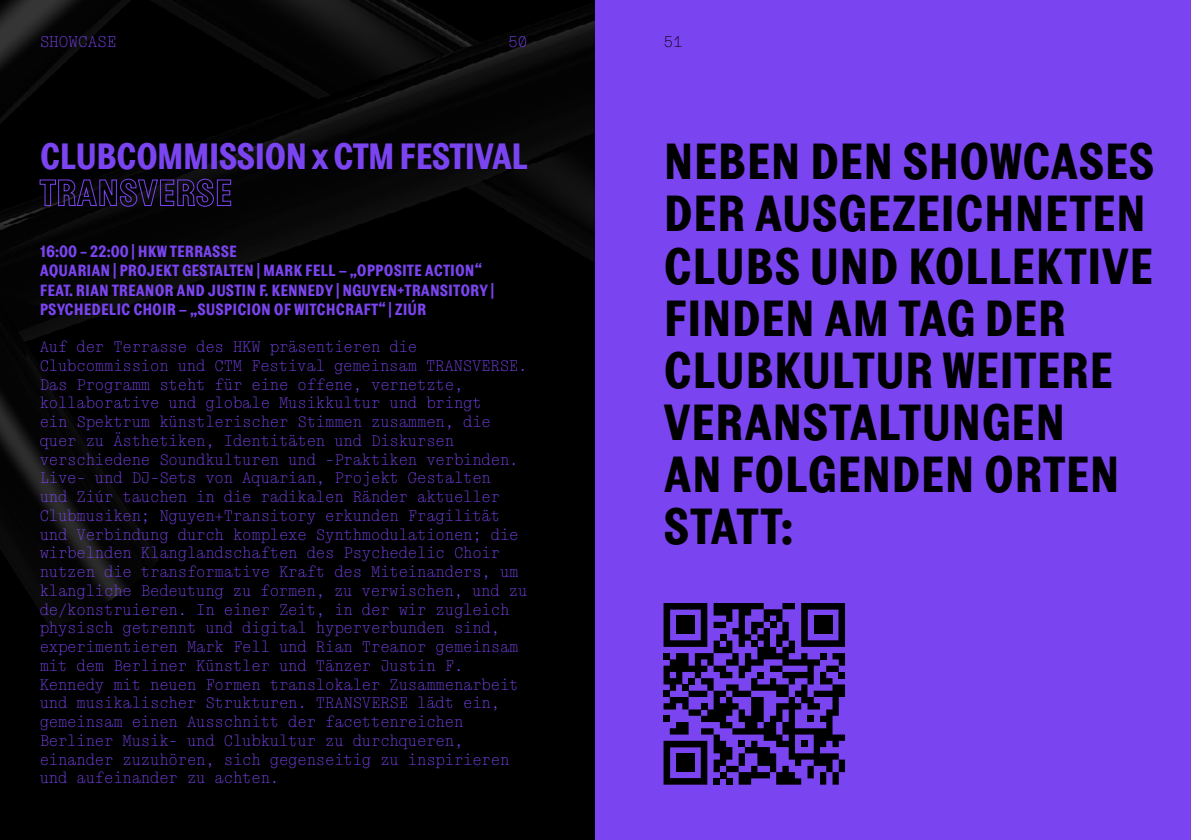
<style>
.page{position:relative;width:1191px;height:840px;background:#fff}
.page>*{position:absolute;margin:0;border:0;box-sizing:border-box;transform-origin:0 0}
.t1{font:700 49.8px/52px "Topol";letter-spacing:-.005em;color:#000}
.t2{font:700 36px/36px "Topol";letter-spacing:-.03em;color:#7b44f1}
.t3{font:700 16px/19.2px "Topol";color:#7b44f1}
.t4{font:300 16px "ABC Simon Mono";color:#7b44f1}
.t5{font:300 16px "ABC Simon Mono";color:#000}
.t6{font:300 15.6px/18.8px "ABC Simon Mono";letter-spacing:-.01em;color:#7b44f1}
</style>
<div class="page">
<div style="left:0;top:0;width:1191px;height:839px;background:#000"></div>
<img style="left:0;top:0;width:595px;height:626px">
<div style="left:595px;top:0;width:596px;height:839px;background:#7b44f1"></div>
<svg style="left:663px;top:603px;width:182px;height:181px"></svg>
<div style="left:676px;top:615px;width:19px;height:19px;background:#000"></div>
<div style="left:813px;top:615px;width:19px;height:19px;background:#000"></div>
<div style="left:676px;top:753px;width:19px;height:18px;background:#000"></div>
<p class="t4" style="left:40px;top:31px;width:78px">SHOWCASE</p>
<p class="t5" style="left:663px;top:31px;width:21px">51</p>
<p class="t4" style="left:508px;top:31px;width:21px">50</p>
<h2 class="t2" style="left:40px;top:138px;width:490px">CLUBCOMMISSION x CTM FESTIVAL<br>TRANSVERSE</h2>
<p class="t3" style="left:40px;top:241px;width:456px">16:00 - 22:00 | HKW TERRASSE<br>AQUARIAN | PROJEKT GESTALTEN | MARK FELL – „OPPOSITE ACTION“ FEAT. RIAN TREANOR AND JUSTIN F. KENNEDY | NGUYEN+TRANSITORY | PSYCHEDELIC CHOIR – „SUSPICION OF WITCHCRAFT“ | ZIÚR</p>
<p class="t6" style="left:40px;top:338px;width:489px">Auf der Terrasse des HKW präsentieren die Clubcommission und CTM Festival gemeinsam TRANSVERSE.<br>Das Programm steht für eine offene, vernetzte, kollaborative und globale Musikkultur und bringt<br>ein Spektrum künstlerischer Stimmen zusammen, die quer zu Ästhetiken, Identitäten und Diskursen verschiedene Soundkulturen und -Praktiken verbinden.<br>Live- und DJ-Sets von Aquarian, Projekt Gestalten<br>und Ziúr tauchen in die radikalen Ränder aktueller Clubmusiken; Nguyen+Transitory erkunden Fragilität und Verbindung durch komplexe Synthmodulationen; die wirbelnden Klanglandschaften des Psychedelic Choir nutzen die transformative Kraft des Miteinanders, um klangliche Bedeutung zu formen, zu verwischen, und zu de/konstruieren. In einer Zeit, in der wir zugleich physisch getrennt und digital hyperverbunden sind, experimentieren Mark Fell und Rian Treanor gemeinsam mit dem Berliner Künstler und Tänzer Justin F.<br>Kennedy mit neuen Formen translokaler Zusammenarbeit und musikalischer Strukturen. TRANSVERSE lädt ein, gemeinsam einen Ausschnitt der facettenreichen Berliner Musik- und Clubkultur zu durchqueren, einander zuzuhören, sich gegenseitig zu inspirieren und aufeinander zu achten.</p>
<h1 class="t1" style="left:663px;top:134px;width:493px">NEBEN DEN SHOWCASES<br>DER AUSGEZEICHNETEN<br>CLUBS UND KOLLEKTIVE<br>FINDEN AM TAG DER<br>CLUBKULTUR WEITERE<br>VERANSTALTUNGEN<br>AN FOLGENDEN ORTEN<br>STATT:</h1>
</div>
